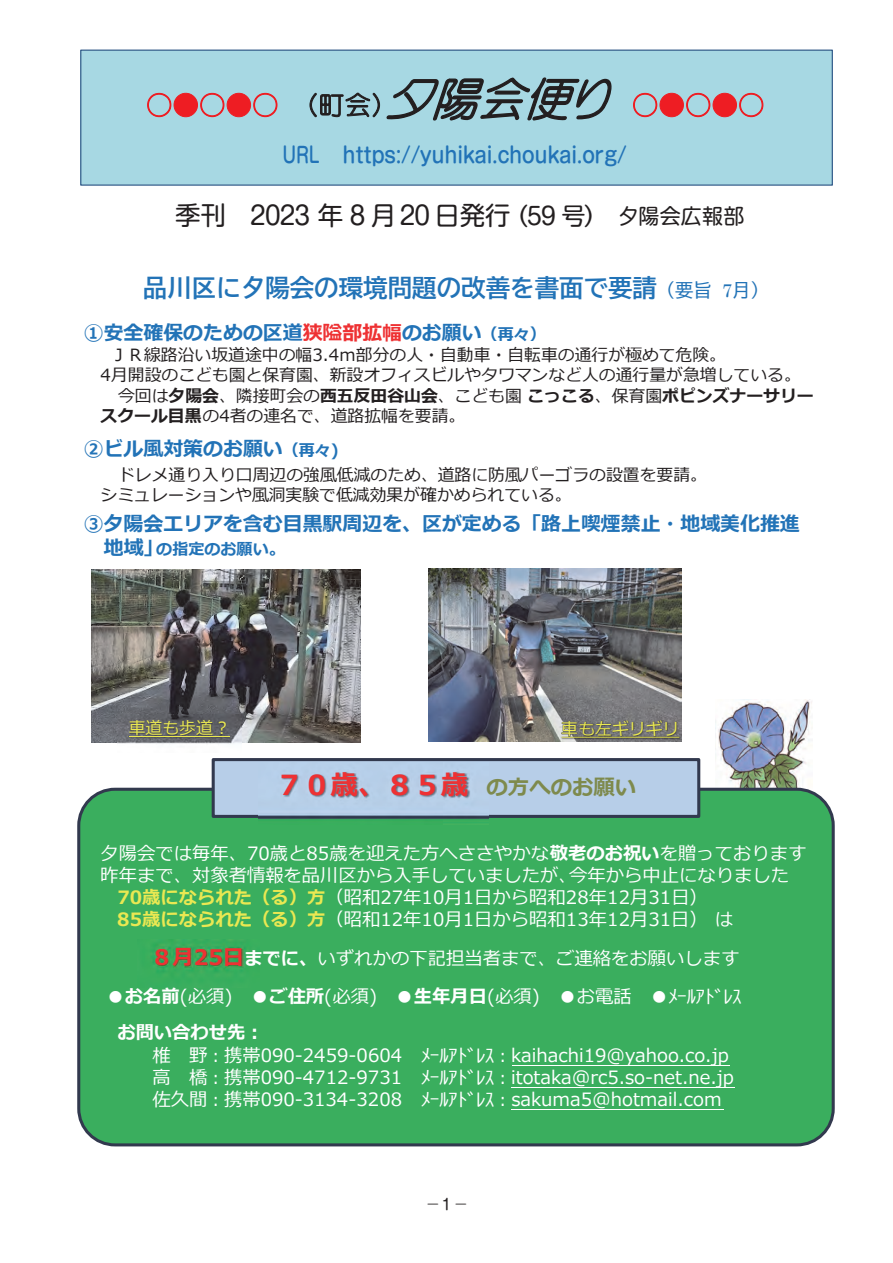
<style>
.page{position:relative;width:893px;height:1263px;background:#fff}
.page>*{position:absolute;margin:0;border:0;box-sizing:border-box;transform-origin:0 0}
.t1{font:700 27.6px "Meiryo";color:#ee3133}
.t2{font:25.5px "Shin M Go Pro";letter-spacing:-.03em;color:#231f20}
.t3{font:24.45px "BIZ UD Gothic Bold";color:#2273b7}
.t4{font:24.45px "TTDCB99396 t CID 83 pv RKSJ H";color:#231f20}
.t5{font:24px "Shin M Go Pro";color:#231f20}
.t6{font:500 21.45px "P Shin M Go Pr 6 N";letter-spacing:-.01em;color:#2273b7;scale:.77 1}
.t7{font:700 21.45px "Meiryo";color:#7e8a4d}
.t8{font:700 21.45px "Meiryo";color:#ee3133}
.t9{font:21px "G Shin M Go Pro";color:#231f20}
.t10{font:700 19.95px "Meiryo";color:#2273b7}
.t11{font:18.3px/22px "Meiryo";color:#fff}
.t12{font:18.3px "BIZ UD Gothic";color:#2273b7}
.t13{font:16.8px/20.1px "Meiryo";color:#231f20}
.t14{font:700 16.8px "Meiryo";color:#231f20}
.t15{font:16.8px "Meiryo";color:#eae852}
.t16{font:700 16.05px "Meiryo";color:#2273b7}
.t17{font:300 15px "Shin M Go Pro";color:#231f20}
.s1{font-family:"Shin M Go Pro"}
.s2{font-family:"Century"}
.s3{color:#ee3133}
.s4{font-weight:400}
.s5{font-weight:700}
.s6{color:#57585a}
.s7{font-weight:700;color:#eae852}
.s8{font-weight:700;font-size:21.45px;color:#ee3133}
.s9{font-size:16.65px}
</style>
<div class="page">
<div style="left:81px;top:50px;width:752px;height:135px;background:#a7d8e3"></div>
<svg style="left:147px;top:93px;width:131px;height:24px"></svg>
<svg style="left:309px;top:77px;width:302px;height:44px"></svg>
<svg style="left:633px;top:93px;width:131px;height:24px"></svg>
<div style="left:80px;top:50px;width:753px;height:136px;border:1px solid #375f8c"></div>
<img style="left:716px;top:699px;width:97px;height:94px">
<div style="left:79px;top:789px;width:754px;height:356px;background:#3aae5e;border-radius:36px"></div>
<div style="left:77px;top:788px;width:758px;height:358px;border:3px solid #32394e;border-radius:36px"></div>
<img style="left:152px;top:940px;width:108px;height:33px">
<img style="left:428px;top:569px;width:254px;height:173px">
<div style="left:213px;top:759px;width:486px;height:57px;background:#b7cee8"></div>
<div style="left:212px;top:758px;width:488px;height:60px;border:3px solid #32394e"></div>
<img style="left:258px;top:772px;width:230px;height:47px">
<img style="left:92px;top:569px;width:268px;height:173px">
<img style="left:118px;top:714px;width:124px;height:30px">
<hr style="left:129px;top:736px;width:101px;height:1px;background:#eae852">
<hr style="left:512px;top:1064px;width:217px;height:1px;background:#fff">
<hr style="left:512px;top:1109px;width:212px;height:1px;background:#fff">
<hr style="left:512px;top:1087px;width:223px;height:1px;background:#fff">
<img style="left:577px;top:719px;width:105px;height:23px">
<img style="left:560px;top:735px;width:122px;height:5px">
<svg style="left:561px;top:721px;width:118px;height:17px;background:#6e6d69"></svg>
<p class="t6" style="left:282px;top:138px;width:449px">URL　 https://yuhikai.choukai.org/</p>
<p class="t9" style="left:618px;top:199px;width:128px"><span class="s1">夕陽</span>会広報部</p>
<h2 class="t2" style="left:175px;top:195px;width:52px">季刊</h2>
<h2 class="t2" style="left:250px;top:195px;width:262px">2023 年 8 月 20 日発行</h2>
<h3 class="t5" style="left:504px;top:196px;width:105px">（59 号）</h3>
<h3 class="t4" style="left:200px;top:222px;width:51px">季刊</h3>
<h3 class="t3" style="left:143px;top:276px;width:516px">品川区に夕陽会の環境問題の改善を書面で要請</h3>
<p class="t16" style="left:482px;top:325px;width:66px">（再々(</p>
<p class="t12" style="left:657px;top:281px;width:56px">（要旨</p>
<p class="t12" style="left:722px;top:281px;width:48px">月<span class="s2">7</span> (</p>
<p class="t10" style="left:84px;top:321px;width:399px">①安全確保のための区道<span class="s3">狭隘部拡幅</span>のお願い</p>
<p class="t13" style="left:110px;top:345px;width:617px">ＪＲ線路沿い坂道途中の幅3.4ｍ部分の人・自動車・自転車の通行が極めて危険。</p>
<p class="t13" style="left:101px;top:366px;width:702px">4月開設のこども園と保育園、新設オフィスビルやタワマンなど人の通行量が急増している。</p>
<p class="t14" style="left:118px;top:386px;width:697px"><span class="s4">今回は</span>夕陽会<span class="s4">、隣接町会の</span>西五反田谷山会<span class="s4">、こども園</span>こっこる<span class="s4">、保育園</span>ポピンズナーサリー</p>
<p class="t13" style="left:101px;top:406px;width:366px"><span class="s5">スクール目黒</span>の4者の連名で、道路拡幅を要請。</p>
<p class="t16" style="left:283px;top:441px;width:58px">（再々(</p>
<p class="t10" style="left:84px;top:437px;width:201px">②ビル風対策のお願い</p>
<p class="t13" style="left:101px;top:465px;width:608px;text-indent:18px">ドレメ通り入り口周辺の強風低減のため、道路に防風パーゴラの設置を要請。シミュレーションや風洞実験で低減効果が確かめられている。</p>
<p class="t10" style="left:84px;top:512px;width:718px">③夕陽会エリアを含む目黒駅周辺を、区が定める「路上喫煙禁止・地域美化推進</p>
<p class="t16" style="left:156px;top:540px;width:130px">の指定のお願い。</p>
<p class="t10" style="left:104px;top:536px;width:61px">地域」</p>
<p class="t15" style="left:129px;top:718px;width:100px">車道も歩道 ?</p>
<h1 class="t1" style="left:275px;top:769px;width:194px">７０歳、８５歳</h1>
<p class="t15" style="left:561px;top:719px;width:120px"><span class="s6">車</span>も左ギリギリ</p>
<p class="t7" style="left:487px;top:775px;width:151px">の方へのお願い</p>
<p class="t11" style="left:569px;top:842px;width:239px;text-indent:-469px">夕陽会では毎年、70歳と85歳を迎えた方へささやかな<span class="s5">敬老のお祝い</span>を贈っております今年から中止になりました</p>
<p class="t11" style="left:117px;top:864px;width:617px;text-indent:-17px">昨年まで、対象者情報を品川区から入手していましたが、<br><span class="s7">70歳になられた（る）方</span>（昭和27年10月1日から昭和28年12月31日(<br><span class="s7">85歳になられた（る）方</span>（昭和12年10月1日から昭和13年12月31日）は</p>
<p class="t11" style="left:223px;top:948px;width:518px"><span class="s8">日</span><span class="s5">までに、</span>いずれかの下記担当者まで、ご連絡をお願いします</p>
<p class="t8" style="left:151px;top:945px;width:73px">８月25</p>
<p class="t11" style="left:117px;top:978px;width:516px;line-height:36.6px;text-indent:-11px">●<span class="s5">お名前</span>(必須) ●<span class="s5">ご住所</span>(必須) ●<span class="s5">生年月日</span>(必須) ●お電話<span class="s5">お問い合わせ先：</span></p>
<p class="t11" style="left:421px;top:1044px;width:309px">ﾒｰﾙｱﾄﾞﾚｽ<span class="s9">：</span>kaihachi19@yahoo.co.jp</p>
<p class="t11" style="left:650px;top:985px;width:93px">●ﾒｰﾙｱﾄﾞﾚｽ</p>
<p class="t11" style="left:189px;top:1044px;width:215px">野<span class="s9">：</span>携帯090-2459-0604</p>
<p class="t11" style="left:152px;top:1044px;width:20px">椎</p>
<p class="t11" style="left:152px;top:1066px;width:20px">高</p>
<p class="t11" style="left:189px;top:1066px;width:215px">橋<span class="s9">：</span>携帯090-4712-9731</p>
<p class="t11" style="left:421px;top:1066px;width:314px">ﾒｰﾙｱﾄﾞﾚｽ<span class="s9">：</span>itotaka@rc5.so-net.ne.jp</p>
<p class="t11" style="left:152px;top:1089px;width:251px">佐久間<span class="s9">：</span>携帯090-3134-3208</p>
<p class="t11" style="left:421px;top:1089px;width:302px">ﾒｰﾙｱﾄﾞﾚｽ<span class="s9">：</span>sakuma5@hotmail.com</p>
<p class="t17" style="left:425px;top:1192px;width:44px">−<span class="s4">1</span>−</p>
</div>
